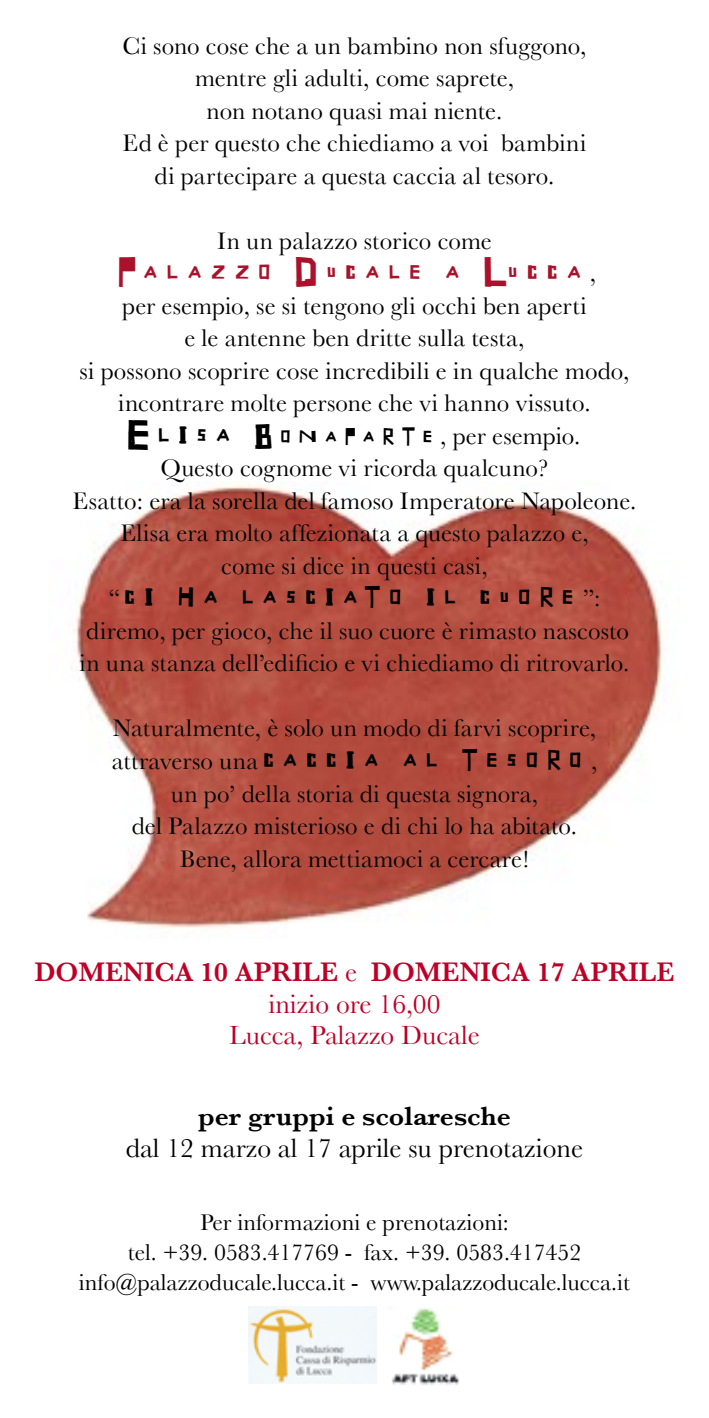
<style>
.page{position:relative;width:709px;height:1418px;background:#fff}
.page>*{position:absolute;margin:0;border:0;box-sizing:border-box;transform-origin:0 0}
.t1{font:30px "Tape Type";letter-spacing:.005em;color:#000}
.t2{font:30px "Tape Type";letter-spacing:.005em;color:#a9122a}
.t3{font:27.5px "Baskerville";color:#000}
.t4{font:600 27.5px "Baskerville";color:#be0027}
.t5{font:27.5px "Baskerville";color:#be0027}
.t6{font:600 27.5px "Baskerville";color:#000}
.t7{font:25px "Baskerville";letter-spacing:.005em;color:#000}
.t8{font:23.75px "Baskerville";color:#000}
.s1{font-family:"Baskerville";font-size:25px;color:#000}
.s2{font-family:"Tape Type";font-size:30px}
.s3{font-family:"Tape Type"}
.s4{font-family:"Baskerville";font-size:25px}
.s5{font-weight:400}
</style>
<div class="page">
<img style="left:73px;top:483px;width:590px;height:446px">
<img style="left:248px;top:1306px;width:129px;height:77px">
<img style="left:392px;top:1308px;width:67px;height:76px">
<p class="t7" style="left:122px;top:31px;width:465px">Ci sono cose che a un bambino non sfuggono,</p>
<p class="t7" style="left:195px;top:63px;width:320px">mentre gli adulti, come saprete,</p>
<p class="t7" style="left:207px;top:96px;width:297px">non notano quasi mai niente.</p>
<p class="t7" style="left:122px;top:128px;width:465px">Ed è per questo che chiediamo a voi bambini</p>
<p class="t7" style="left:155px;top:161px;width:401px">di partecipare a questa caccia al tesoro.</p>
<p class="t7" style="left:217px;top:226px;width:276px">In un palazzo storico come</p>
<p class="t2" style="left:119px;top:257px;width:478px">Palazzo Ducale a Lucca<span class="s1">,</span></p>
<p class="t7" style="left:122px;top:291px;width:466px">per esempio, se si tengono gli occhi ben aperti</p>
<p class="t7" style="left:184px;top:323px;width:341px">e le antenne ben dritte sulla testa,</p>
<p class="t7" style="left:80px;top:356px;width:551px">si possono scoprire cose incredibili e in qualche modo,</p>
<p class="t7" style="left:118px;top:388px;width:474px">incontrare molte persone che vi hanno vissuto.</p>
<p class="t7" style="left:129px;top:421px;width:453px"><span class="s2">Elisa</span> <span class="s3">Bonaparte</span>, per esempio.</p>
<p class="t7" style="left:160px;top:453px;width:389px">Questo cognome vi ricorda qualcuno?</p>
<p class="t7" style="left:73px;top:486px;width:565px">Esatto: era la sorella del famoso Imperatore Napoleone.</p>
<p class="t7" style="left:120px;top:518px;width:470px">Elisa era molto affezionata a questo palazzo e,</p>
<p class="t7" style="left:221px;top:551px;width:268px">come si dice in questi casi,</p>
<p class="t1" style="left:109px;top:582px;width:493px"><span class="s4">“</span> ci ha lasciato il cuore<span class="s4">”:</span></p>
<p class="t7" style="left:86px;top:616px;width:544px">diremo, per gioco, che il suo cuore è rimasto nascosto</p>
<p class="t7" style="left:80px;top:648px;width:551px">in una stanza dell’edificio e vi chiediamo di ritrovarlo.</p>
<p class="t7" style="left:113px;top:713px;width:485px">Naturalmente, è solo un modo di farvi scoprire,</p>
<p class="t7" style="left:112px;top:746px;width:487px">attraverso una <span class="s2">caccia al tesoro</span>,</p>
<p class="t7" style="left:171px;top:778px;width:368px">un po’ della storia di questa signora,</p>
<p class="t7" style="left:132px;top:811px;width:446px">del Palazzo misterioso e di chi lo ha abitato.</p>
<p class="t7" style="left:180px;top:843px;width:350px">Bene, allora mettiamoci a cercare!</p>
<p class="t4" style="left:34px;top:956px;width:642px">DOMENICA 10 APRILE <span class="s5">e</span> DOMENICA 17 APRILE</p>
<p class="t5" style="left:268px;top:987px;width:173px">inizio ore 16,00</p>
<p class="t5" style="left:229px;top:1018px;width:252px">Lucca, Palazzo Ducale</p>
<p class="t6" style="left:198px;top:1100px;width:314px">per gruppi e scolaresche</p>
<p class="t3" style="left:126px;top:1131px;width:459px">dal 12 marzo al 17 aprile su prenotazione</p>
<p class="t8" style="left:200px;top:1208px;width:310px">Per informazioni e prenotazioni:</p>
<p class="t8" style="left:128px;top:1238px;width:455px">tel. +39. 0583.417769 - fax. +39. 0583.417452</p>
<p class="t8" style="left:79px;top:1268px;width:552px">info@palazzoducale.lucca.it - www.palazzoducale.lucca.it</p>
</div>
